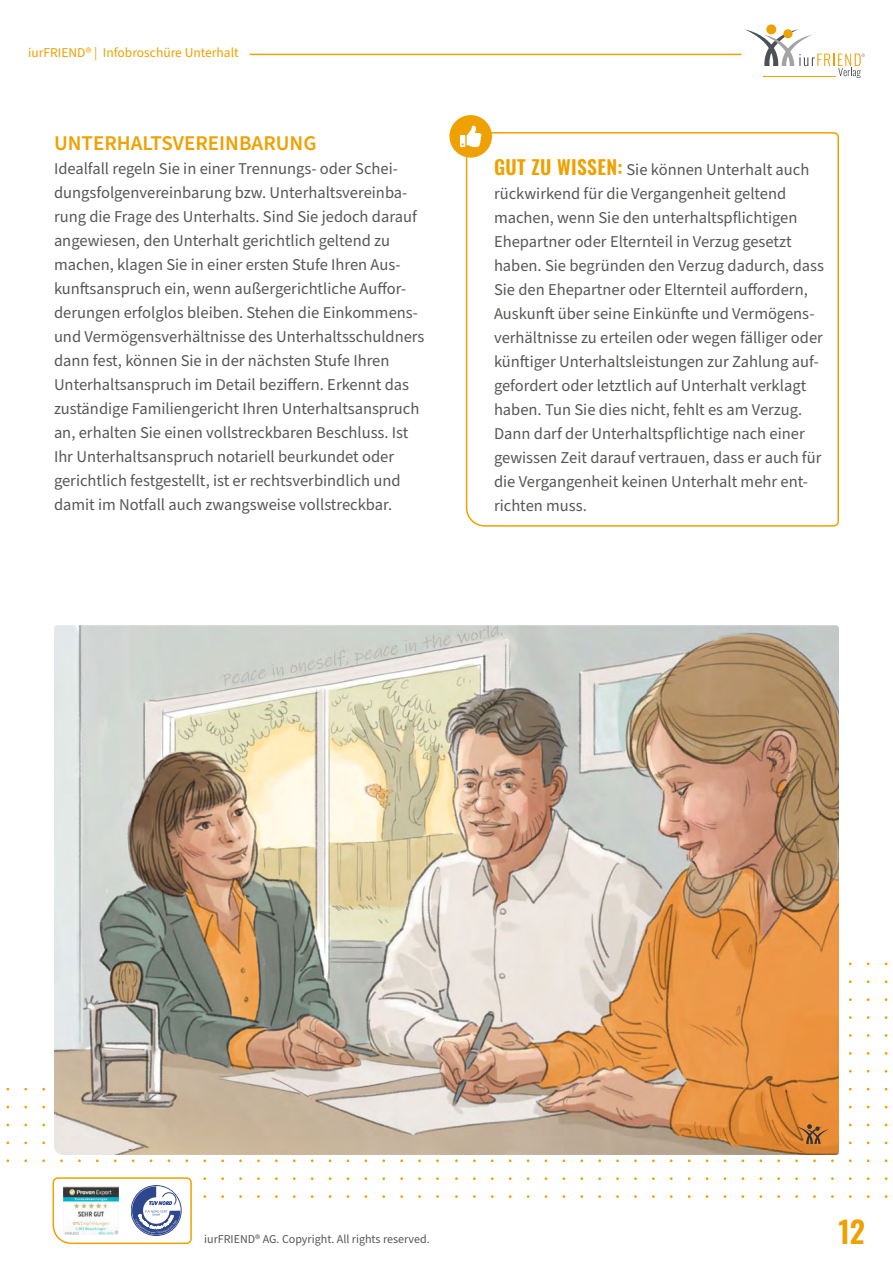
<style>
.page{position:relative;width:893px;height:1263px;background:#fff}
.page>*{position:absolute;margin:0;border:0;box-sizing:border-box;transform-origin:0 0}
.t1{font:600 30px "Oswald";color:#eea100}
.t2{font:600 21px "Source Sans Pro";color:#eea100}
.t3{font:16.5px/24px "Source Sans Pro";color:#575756}
.t4{font:13.5px "Source Sans Pro";color:#eea100}
.t5{font:12px "Source Sans Pro";color:#575756}
.s1{font-family:"Oswald";font-weight:600;font-size:19.5px;color:#eea100}
</style>
<div class="page">
<hr style="left:250px;top:54px;width:492px;height:1px;background:#eea100">
<hr style="left:763px;top:76px;width:73px;height:1px;background:#eea100">
<svg style="left:833px;top:54px;width:32px;height:24px"></svg>
<svg style="left:766px;top:24px;width:10px;height:10px"></svg>
<svg style="left:744px;top:29px;width:86px;height:37px"></svg>
<svg style="left:465px;top:131px;width:374px;height:396px"></svg>
<div style="left:449px;top:115px;width:43px;height:43px;background:#eea100;border-radius:50%"></div>
<svg style="left:460px;top:126px;width:21px;height:21px"></svg>
<img style="left:54px;top:625px;width:785px;height:530px">
<svg style="left:795px;top:1123px;width:39px;height:21px"></svg>
<svg style="left:54px;top:1138px;width:86px;height:24px"></svg>
<svg style="left:52px;top:1177px;width:140px;height:68px"></svg>
<p class="t4" style="left:28px;top:44px;width:212px">iurFRIEND® | Infobroschüre Unterhalt</p>
<p class="t2" style="left:54px;top:129px;width:264px">UNTERHALTSVEREINBARUNG</p>
<p class="t3" style="left:54px;top:157px;width:372px">Idealfall regeln Sie in einer Trennungs- oder Schei&shy;dungsfolgenvereinbarung bzw. Unterhaltsvereinba&shy;rung die Frage des Unterhalts. Sind Sie jedoch darauf angewiesen, den Unterhalt gerichtlich geltend zu machen, klagen Sie in einer ersten Stufe Ihren Aus&shy;kunftsanspruch ein, wenn außergerichtliche Auffor&shy;derungen erfolglos bleiben. Stehen die Einkommens&shy;und Vermögensverhältnisse des Unterhaltsschuldners dann fest, können Sie in der nächsten Stufe Ihren Unterhaltsanspruch im Detail beziffern. Erkennt das zuständige Familiengericht Ihren Unterhaltsanspruch an, erhalten Sie einen vollstreckbaren Beschluss. Ist Ihr Unterhaltsanspruch notariell beurkundet oder gerichtlich festgestellt, ist er rechtsverbindlich und damit im Notfall auch zwangsweise vollstreckbar.</p>
<p class="t3" style="left:494px;top:158px;width:331px"><span class="s1">GUT ZU WISSEN:</span> Sie können Unterhalt auch rückwirkend für die Vergangenheit geltend machen, wenn Sie den unterhaltspflichtigen Ehepartner oder Elternteil in Verzug gesetzt haben. Sie begründen den Verzug dadurch, dass Sie den Ehepartner oder Elternteil auffordern, Auskunft über seine Einkünfte und Vermögens&shy;verhältnisse zu erteilen oder wegen fälliger oder künftiger Unterhaltsleistungen zur Zahlung auf&shy;gefordert oder letztlich auf Unterhalt verklagt haben. Tun Sie dies nicht, fehlt es am Verzug.<br>Dann darf der Unterhaltspflichtige nach einer gewissen Zeit darauf vertrauen, dass er auch für die Vergangenheit keinen Unterhalt mehr ent&shy;richten muss.</p>
<p class="t5" style="left:204px;top:1230px;width:227px">iurFRIEND® AG. Copyright. All rights reserved.</p>
<h1 class="t1" style="left:838px;top:1205px;width:28px">12</h1>
</div>
